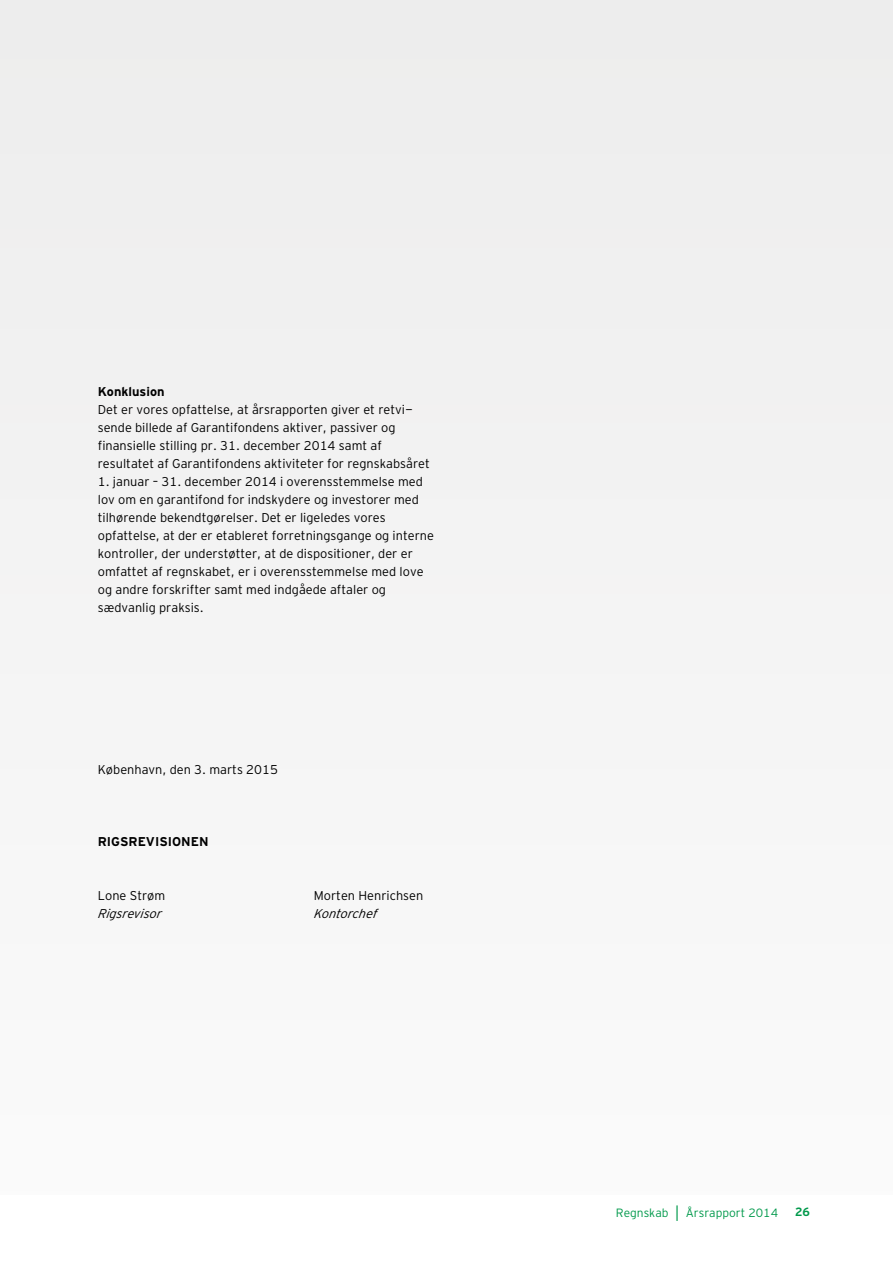
<style>
.page{position:relative;width:893px;height:1263px;background:#fff}
.page>*{position:absolute;margin:0;border:0;box-sizing:border-box;transform-origin:0 0}
.t1{font:12.75px/18px "Interstate Light Mono";color:#000}
.t2{font:12.75px "Interstate Bold Mono";color:#000}
.t3{font:italic 300 12.75px "Interstate";color:#000}
.t4{font:12px "Interstate Light Mono";color:#00994b}
.t5{font:12px "Interstate Bold Mono";color:#00994b}
.s1{font-family:"Interstate";font-weight:300;font-size:15.75px}
</style>
<div class="page">
<div style="left:0;top:0;width:893px;height:674px;background:#f1f1f1"></div>
<p class="t2" style="left:98px;top:384px;width:68px">Konklusion</p>
<p class="t1" style="left:98px;top:400px;width:334px">Det er vores opfattelse, at årsrapporten giver et retvi&shy;sende billede af Garantifondens aktiver, passiver og finansielle stilling pr. 31. december 2014 samt af resultatet af Garantifondens aktiviteter for regnskabsåret</p>
<p class="t1" style="left:98px;top:472px;width:338px">1. januar – 31. december 2014 i overensstemmelse med lov om en garantifond for indskydere og investorer med tilhørende bekendtgørelser. Det er ligeledes vores opfattelse, at der er etableret forretningsgange og interne kontroller, der understøtter, at de dispositioner, der er omfattet af regnskabet, er i overensstemmelse med love og andre forskrifter samt med indgåede aftaler og sædvanlig praksis.</p>
<p class="t1" style="left:98px;top:760px;width:182px">København, den 3. marts 2015</p>
<p class="t2" style="left:98px;top:834px;width:112px">RIGSREVISIONEN</p>
<p class="t1" style="left:98px;top:886px;width:69px">Lone Strøm</p>
<p class="t1" style="left:314px;top:886px;width:111px">Morten Henrichsen</p>
<p class="t3" style="left:98px;top:906px;width:68px">Rigsrevisor</p>
<p class="t3" style="left:314px;top:906px;width:67px">Kontorchef</p>
<p class="t4" style="left:616px;top:1206px;width:164px">Regnskab <span class="s1">|</span> Årsrapport 2014</p>
<p class="t5" style="left:795px;top:1205px;width:16px">26</p>
</div>
